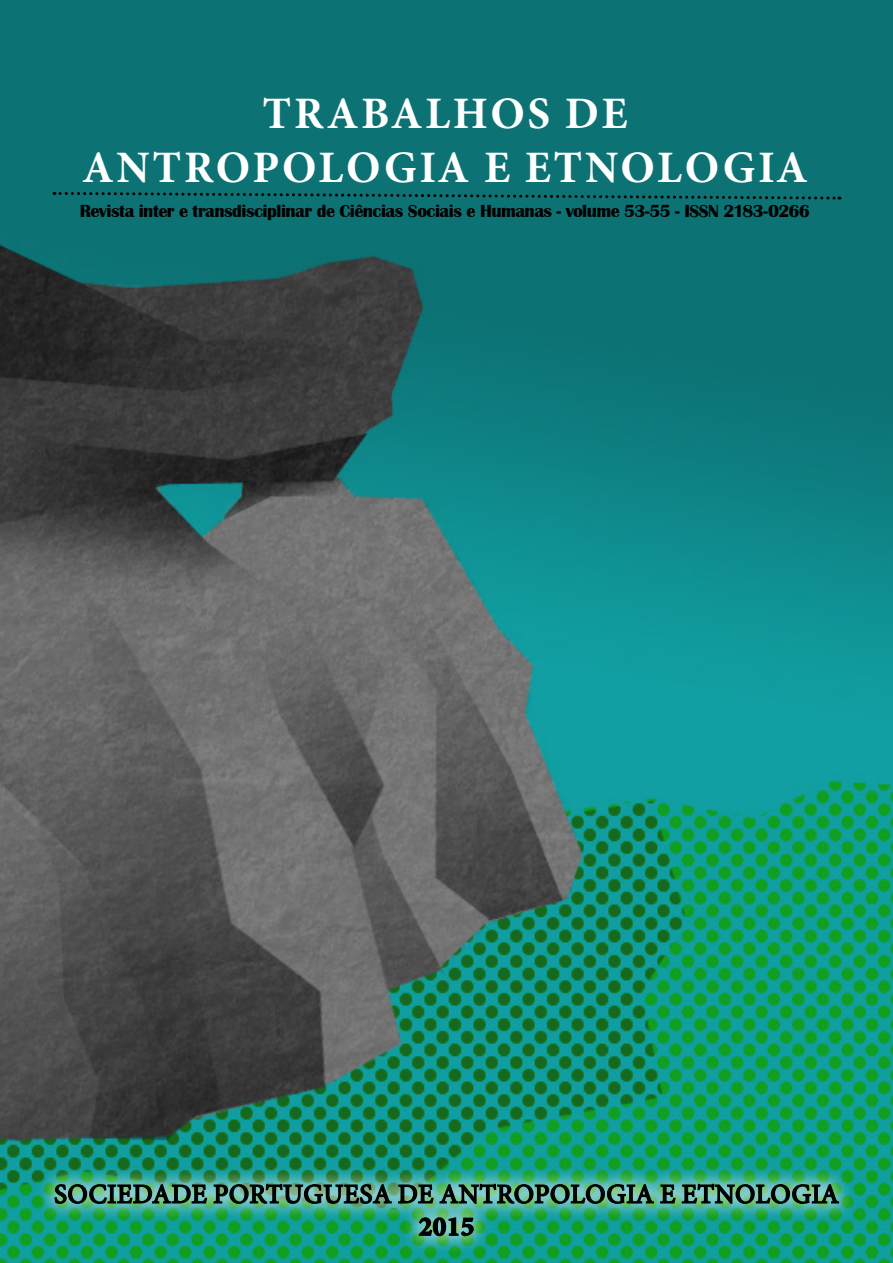
<style>
.page{position:relative;width:893px;height:1263px;background:#fff}
.page>*{position:absolute;margin:0;border:0;box-sizing:border-box;transform-origin:0 0}
.t1{font:700 45px "Minion Pro";letter-spacing:.06em;color:#fff}
.t2{font:27px "Minion Pro";letter-spacing:.02em;color:#000}
.t3{font:700 27px "Minion Pro";color:#000}
.t4{font:700 18px "Britannic";letter-spacing:-.025em;color:#000}
</style>
<div class="page">
<img style="left:0;top:1px;width:893px;height:1262px">
<svg style="left:54px;top:190px;width:786px;height:11px;background:#0a6668"></svg>
<div style="left:37px;top:1166px;width:820px;height:89px;background:#fff;opacity:.53"></div>
<img style="left:54px;top:1179px;width:786px;height:26px">
<svg style="left:418px;top:1216px;width:57px;height:21px"></svg>
<p class="t1" style="left:262px;top:81px;width:366px">TRABALHOS DE</p>
<p class="t1" style="left:82px;top:135px;width:727px">ANTROPOLOGIA E ETNOLOGIA</p>
<p class="t4" style="left:80px;top:201px;width:732px">Revista inter e transdisciplinar de Ciências Sociais e Humanas - volume 53-55 - ISSN 2183-0266</p>
<p class="t2" style="left:54px;top:1176px;width:786px">SOCIEDADE PORTUGUESA DE ANTROPOLOGIA E ETNOLOGIA</p>
<p class="t3" style="left:419px;top:1207px;width:57px">2015</p>
</div>
